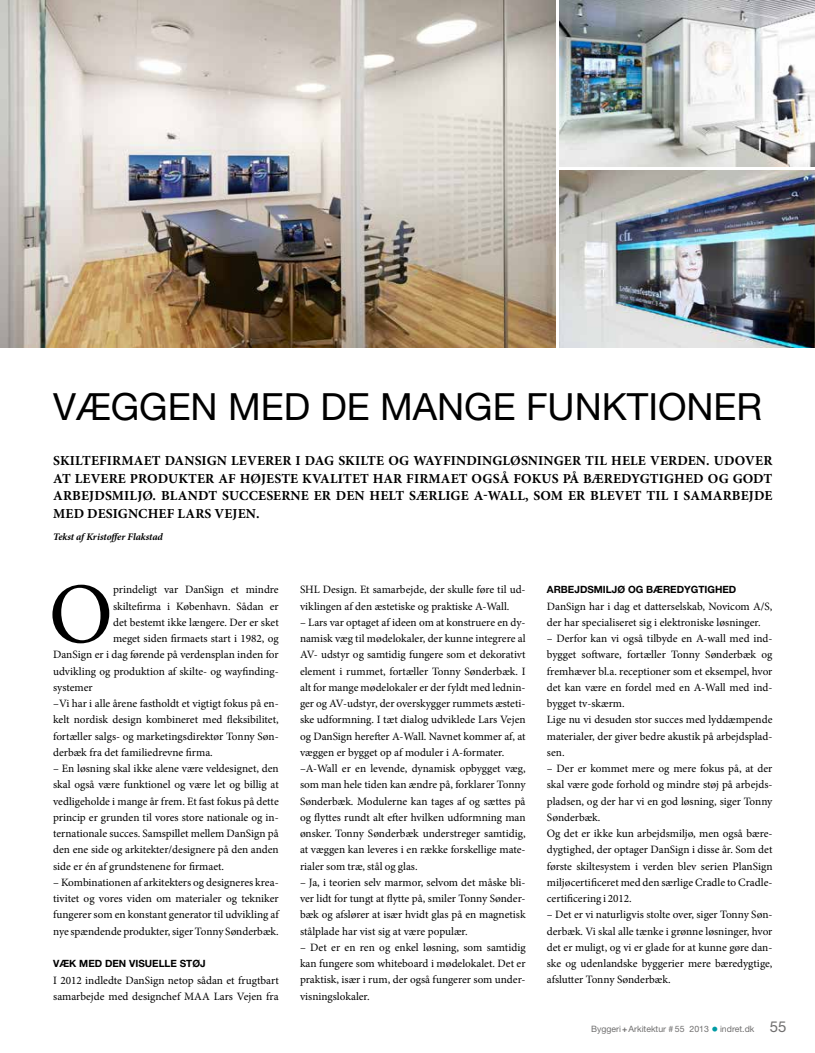
<style>
.page{position:relative;width:815px;height:1053px;background:#fff}
.page>*{position:absolute;margin:0;border:0;box-sizing:border-box;transform-origin:0 0}
.t1{font:86.25px "Minion Pro";color:#000}
.t2{font:37.5px "Helvetica Neue";color:#000}
.t3{font:700 13.75px/17.5px "Minion Pro";letter-spacing:.01em;color:#000;text-align:justify}
.t4{font:11.25px/16.2px "Minion Pro";color:#000}
.t5{font:700 10px "Helvetica Neue";color:#000}
.t6{font:italic 700 10px "Minion Pro";letter-spacing:-.005em;color:#000}
.t7{font:8.75px "Helvetica Neue";color:#706f6f}
.s1{font-weight:700}
.s2{font-size:13.75px;color:#009ba4}
.s3{font-size:15px}
</style>
<div class="page">
<img style="left:560px;top:0;width:255px;height:167px">
<img style="left:0;top:0;width:556px;height:347px">
<img style="left:560px;top:171px;width:255px;height:176px">
<p class="t2" style="left:53px;top:384px;width:711px">VÆGGEN MED DE MANGE FUNKTIONER</p>
<p class="t3" style="left:53px;top:451px;width:721px">SKILTEFIRMAET DANSIGN LEVERER I DAG SKILTE OG WAYFINDINGLØSNINGER TIL HELE VERDEN. UDOVER AT LEVERE PRODUKTER AF HØJESTE KVALITET HAR FIRMAET OGSÅ FOKUS PÅ BÆREDYGTIGHED OG GODT ARBEJDSMILJØ. BLANDT SUCCESERNE ER DEN HELT SÆRLIGE A-WALL, SOM ER BLEVET TIL I SAMARBEJDE MED DESIGNCHEF LARS VEJEN.</p>
<p class="t6" style="left:53px;top:529px;width:111px">Tekst af Kristoffer Flakstad</p>
<p class="t1" style="left:49px;top:556px;width:66px">O</p>
<p class="t4" style="left:113px;top:581px;width:167px">prindeligt var DanSign et mindre</p>
<p class="t4" style="left:113px;top:598px;width:167px">skiltefirma i København. Sådan er</p>
<p class="t4" style="left:113px;top:614px;width:167px">det bestemt ikke længere. Der er sket</p>
<p class="t4" style="left:113px;top:630px;width:167px">meget siden firmaets start i 1982, og</p>
<p class="t4" style="left:53px;top:646px;width:227px">DanSign er i dag førende på verdensplan inden for</p>
<p class="t4" style="left:53px;top:663px;width:227px">udvikling og produktion af skilte- og wayfinding-</p>
<p class="t4" style="left:53px;top:679px;width:41px">systemer</p>
<p class="t4" style="left:53px;top:695px;width:227px">–Vi har i alle årene fastholdt et vigtigt fokus på en-</p>
<p class="t4" style="left:53px;top:711px;width:227px">kelt nordisk design kombineret med fleksibilitet,</p>
<p class="t4" style="left:53px;top:727px;width:227px">fortæller salgs- og marketingsdirektør Tonny Søn-</p>
<p class="t4" style="left:53px;top:744px;width:161px">derbæk fra det familiedrevne firma.</p>
<p class="t4" style="left:53px;top:760px;width:227px;text-align:justify">– En løsning skal ikke alene være veldesignet, den skal også være funktionel og være let og billig at vedligeholde i mange år frem. Et fast fokus på dette princip er grunden til vores store nationale og in&shy;ternationale succes. Samspillet mellem DanSign på den ene side og arkitekter/designere på den anden side er én af grundstenene for firmaet.</p>
<p class="t4" style="left:53px;top:874px;width:227px;text-align:justify">– Kombinationen af arkitekters og designeres krea&shy;tivitet og vores viden om materialer og tekniker fungerer som en konstant generator til udvikling af nye spændende produkter, siger Tonny Sønderbæk.</p>
<p class="t5" style="left:53px;top:957px;width:154px">VÆK MED DEN VISUELLE STØJ</p>
<p class="t4" style="left:53px;top:971px;width:227px">I 2012 indledte DanSign netop sådan et frugtbart samarbejde med designchef MAA Lars Vejen fra</p>
<p class="t4" style="left:300px;top:581px;width:227px">SHL Design. Et samarbejde, der skulle føre til ud&shy;viklingen af den æstetiske og praktiske A-Wall.</p>
<p class="t4" style="left:300px;top:614px;width:227px">– Lars var optaget af ideen om at konstruere en dy&shy;namisk væg til mødelokaler, der kunne integrere al AV- udstyr og samtidig fungere som et dekorativt element i rummet, fortæller Tonny Sønderbæk. I alt for mange mødelokaler er der fyldt med lednin&shy;ger og AV-udstyr, der overskygger rummets æsteti&shy;ske udformning. I tæt dialog udviklede Lars Vejen og DanSign herefter A-Wall. Navnet kommer af, at væggen er bygget op af moduler i A-formater. –A-Wall er en levende, dynamisk opbygget væg, som man hele tiden kan ændre på, forklarer Tonny Sønderbæk. Modulerne kan tages af og sættes på og flyttes rundt alt efter hvilken udformning man ønsker. Tonny Sønderbæk understreger samtidig, at væggen kan leveres i en række forskellige mate&shy;rialer som træ, stål og glas.</p>
<p class="t4" style="left:300px;top:874px;width:227px;text-align:justify">– Ja, i teorien selv marmor, selvom det måske bli&shy;ver lidt for tungt at flytte på, smiler Tonny Sønder&shy;bæk og afslører at især hvidt glas på en magnetisk stålplade har vist sig at være populær.</p>
<p class="t4" style="left:300px;top:939px;width:227px;text-align:justify">– Det er en ren og enkel løsning, som samtidig kan fungere som whiteboard i mødelokalet. Det er praktisk, især i rum, der også fungerer som under&shy;visningslokaler.</p>
<p class="t5" style="left:547px;top:583px;width:190px">ARBEJDSMILJØ OG BÆREDYGTIGHED</p>
<p class="t4" style="left:547px;top:598px;width:227px">DanSign har i dag et datterselskab, Novicom A/S, der har specialiseret sig i elektroniske løsninger.</p>
<p class="t4" style="left:547px;top:630px;width:227px">– Derfor kan vi også tilbyde en A-wall med ind&shy;bygget software, fortæller Tonny Sønderbæk og fremhæver bl.a. receptioner som et eksempel, hvor det kan være en fordel med en A-Wall med ind&shy;bygget tv-skærm.<br>Lige nu vi desuden stor succes med lyddæmpende materialer, der giver bedre akustik på arbejdsplad&shy;sen.</p>
<p class="t4" style="left:547px;top:760px;width:227px">– Der er kommet mere og mere fokus på, at der skal være gode forhold og mindre støj på arbejds&shy;pladsen, og der har vi en god løsning, siger Tonny Sønderbæk.<br>Og det er ikke kun arbejdsmiljø, men også bære&shy;dygtighed, der optager DanSign i disse år. Som det første skiltesystem i verden blev serien PlanSign miljøcertificeret med den særlige Cradle to Cradle&shy;certificering i 2012.</p>
<p class="t4" style="left:547px;top:906px;width:227px;text-align:justify">– Det er vi naturligvis stolte over, siger Tonny Søn&shy;derbæk. Vi skal alle tænke i grønne løsninger, hvor det er muligt, og vi er glade for at kunne gøre dan&shy;ske og udenlandske byggerier mere bæredygtige, afslutter Tonny Sønderbæk.</p>
<p class="t7" style="left:591px;top:1023px;width:197px">BYGGERI<span class="s1">+</span>ARKITEKTUR # 55 2013 <span class="s2">•</span> INDRET.DK <span class="s3">55</span></p>
</div>
